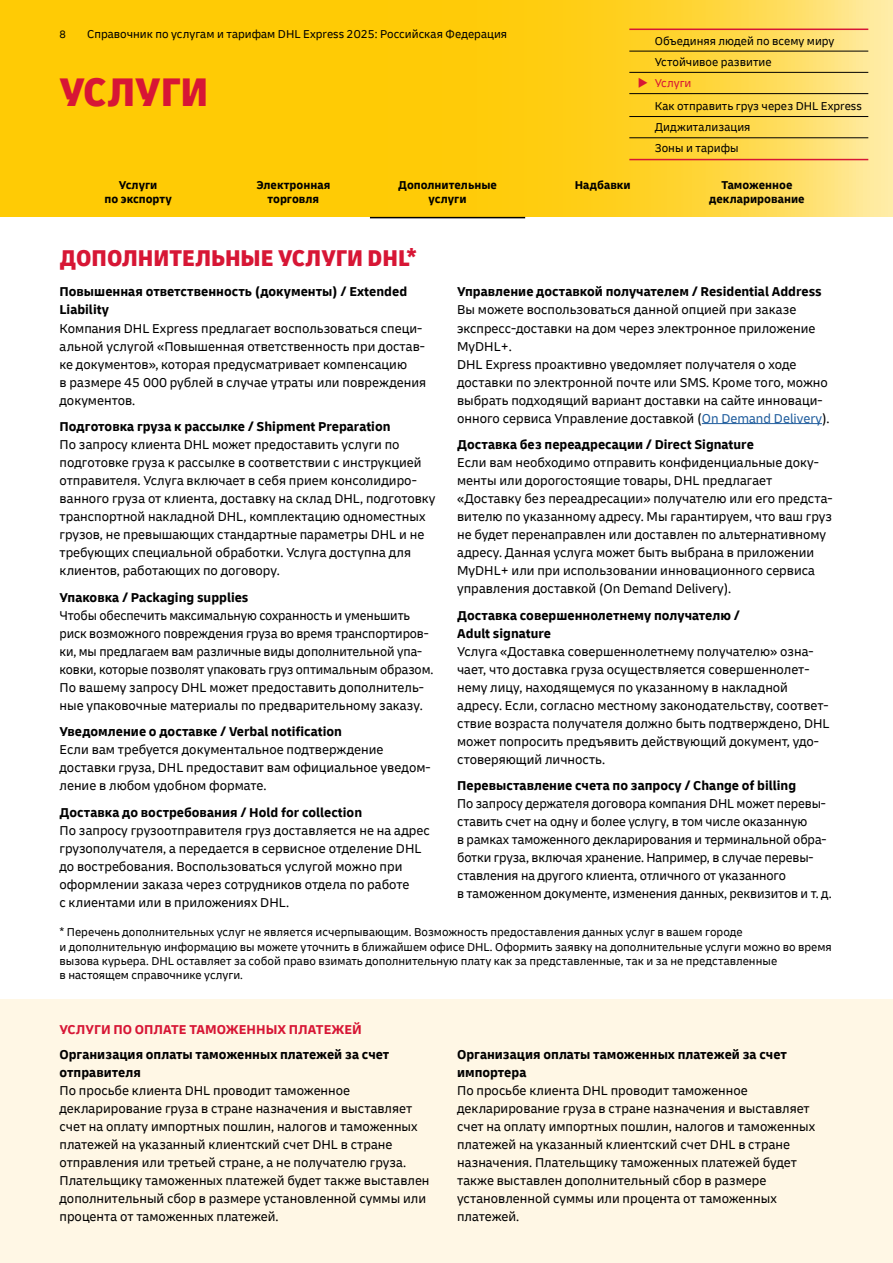
<style>
.page{position:relative;width:893px;height:1263px;background:#fff}
.page>*{position:absolute;margin:0;border:0;box-sizing:border-box;transform-origin:0 0}
.t1{font:900 condensed 42px "Delivery";color:#d71635}
.t2{font:900 condensed 24px "Delivery";color:#d71635}
.P_Copy_text{font:13.5px/18px "Delivery";color:#000}
.H4_Paragraph_header{font:700 13.5px/18px "Delivery";color:#000}
.t3{font:700 13.5px "Delivery";color:#d71635}
.NOTE_Footer_text{font:12px/14.4px "Delivery";color:#000}
.t4{font:700 12px/13.5px "Delivery";color:#000;text-align:center}
.t5{font:11.25px "Delivery";color:#000}
.s1{color:#d71635}
.s2{color:#215e9e}
</style>
<div class="page">
<svg style="left:0;top:0;width:893px;height:217px;background:#fecf20"></svg>
<hr style="left:629px;top:29px;width:239px;height:1px;background:#d71635">
<hr style="left:629px;top:51px;width:239px;height:1px;background:#000">
<hr style="left:629px;top:72px;width:239px;height:1px;background:#000">
<hr style="left:629px;top:93px;width:239px;height:1px;background:#000">
<hr style="left:629px;top:116px;width:239px;height:1px;background:#000">
<hr style="left:629px;top:138px;width:239px;height:1px;background:#000">
<hr style="left:629px;top:159px;width:239px;height:1px;background:#d71635">
<hr style="left:370px;top:217px;width:155px;height:1px;background:#000">
<hr style="left:702px;top:423px;width:120px;height:1px;background:#215e9e">
<div style="left:0;top:1000px;width:893px;height:263px;background:#fff7e5"></div>
<p class="t5" style="left:60px;top:28px;width:8px">8</p>
<p class="NOTE_Footer_text" style="left:87px;top:27px;width:421px">Справочник по услугам и тарифам DHL Express 2025: Российская Федерация</p>
<h1 class="t1" style="left:60px;top:65px;width:150px">УСЛУГИ</h1>
<p class="NOTE_Footer_text" style="left:655px;top:30px;width:181px;line-height:21.3px">Объединяя людей по всему миру<br>Устойчивое развитие</p>
<p class="NOTE_Footer_text" style="left:655px;top:72px;width:208px;line-height:23px;text-indent:-17px"><span class="s1">◆ Услуги<br></span>Как отправить груз через DHL Express</p>
<p class="NOTE_Footer_text" style="left:655px;top:116px;width:97px;line-height:21.3px">Диджитализация<br>Зоны и тарифы</p>
<p class="t4" style="left:105px;top:178px;width:69px">Услуги<br>по экспорту</p>
<p class="t4" style="left:256px;top:178px;width:76px">Электронная торговля</p>
<p class="t4" style="left:398px;top:178px;width:100px">Дополнительные услуги</p>
<p class="t4" style="left:575px;top:178px;width:57px">Надбавки</p>
<p class="t4" style="left:709px;top:178px;width:97px">Таможенное декларирование</p>
<h2 class="t2" style="left:60px;top:243px;width:359px">ДОПОЛНИТЕЛЬНЫЕ УСЛУГИ DHL*</h2>
<h4 class="H4_Paragraph_header" style="left:457px;top:283px;width:366px">Управление доставкой получателем / Residential Address</h4>
<p class="P_Copy_text" style="left:457px;top:301px;width:360px">Вы можете воспользоваться данной опцией при заказе экспресс-доставки на дом через электронное приложение<br>MyDHL+.</p>
<p class="P_Copy_text" style="left:457px;top:355px;width:374px">DHL Express проактивно уведомляет получателя о ходе доставки по электронной почте или SMS. Кроме того, можно выбрать подходящий вариант доставки на сайте инноваци&shy;онного сервиса Управление доставкой (<span class="s2">On Demand Delivery</span>).</p>
<h4 class="H4_Paragraph_header" style="left:457px;top:435px;width:298px">Доставка без переадресации / Direct Signature</h4>
<p class="P_Copy_text" style="left:457px;top:453px;width:377px">Если вам необходимо отправить конфиденциальные доку&shy;менты или дорогостоящие товары, DHL предлагает «Доставку без переадресации» получателю или его предста&shy;вителю по указанному адресу. Мы гарантируем, что ваш груз не будет перенаправлен или доставлен по альтернативному адресу. Данная услуга может быть выбрана в приложении MyDHL+ или при использовании инновационного сервиса управления доставкой (On Demand Delivery).</p>
<h4 class="H4_Paragraph_header" style="left:457px;top:606px;width:284px">Доставка совершеннолетнему получателю /<br>Adult signature</h4>
<p class="P_Copy_text" style="left:457px;top:642px;width:374px">Услуга «Доставка совершеннолетнему получателю» озна&shy;чает, что доставка груза осуществляется совершеннолет&shy;нему лицу, находящемуся по указанному в накладной адресу. Если, согласно местному законодательству, соответ&shy;ствие возраста получателя должно быть подтверждено, DHL может попросить предъявить действующий документ, удо&shy;стоверяющий личность.</p>
<h4 class="H4_Paragraph_header" style="left:457px;top:777px;width:340px">Перевыставление счета по запросу / Change of billing</h4>
<p class="P_Copy_text" style="left:457px;top:794px;width:376px">По запросу держателя договора компания DHL может перевы&shy;ставить счет на одну и более услугу, в том числе оказанную<br>в рамках таможенного декларирования и терминальной обра&shy;ботки груза, включая хранение. Например, в случае перевы&shy;ставления на другого клиента, отличного от указанного<br>в таможенном документе, изменения данных, реквизитов и т. д.</p>
<p class="NOTE_Footer_text" style="left:60px;top:925px;width:774px">* Перечень дополнительных услуг не является исчерпывающим. Возможность предоставления данных услуг в вашем городе<br>и дополнительную информацию вы можете уточнить в ближайшем офисе DHL. Оформить заявку на дополнительные услуги можно во время вызова курьера. DHL оставляет за собой право взимать дополнительную плату как за представленные, так и за не представленные<br>в настоящем справочнике услуги.</p>
<p class="H4_Paragraph_header" style="left:60px;top:283px;width:349px">Повышенная ответственность (документы) / Extended<br>Liability</p>
<p class="P_Copy_text" style="left:60px;top:319px;width:368px">Компания DHL Express предлагает воспользоваться специ&shy;альной услугой «Повышенная ответственность при достав&shy;ке документов», которая предусматривает компенсацию<br>в размере 45 000 рублей в случае утраты или повреждения документов.</p>
<p class="H4_Paragraph_header" style="left:60px;top:417px;width:333px">Подготовка груза к рассылке / Shipment Preparation</p>
<p class="P_Copy_text" style="left:60px;top:435px;width:377px">По запросу клиента DHL может предоставить услуги по подготовке груза к рассылке в соответствии с инструкцией отправителя. Услуга включает в себя прием консолидиро&shy;ванного груза от клиента, доставку на склад DHL, подготовку транспортной накладной DHL, комплектацию одноместных грузов, не превышающих стандартные параметры DHL и не требующих специальной обработки. Услуга доступна для клиентов, работающих по договору.</p>
<p class="H4_Paragraph_header" style="left:60px;top:588px;width:190px">Упаковка / Packaging supplies</p>
<p class="P_Copy_text" style="left:60px;top:606px;width:375px">Чтобы обеспечить максимальную сохранность и уменьшить риск возможного повреждения груза во время транспортиров&shy;ки, мы предлагаем вам различные виды дополнительной упа&shy;ковки, которые позволят упаковать груз оптимальным образом.</p>
<p class="P_Copy_text" style="left:60px;top:678px;width:366px">По вашему запросу DHL может предоставить дополнитель&shy;ные упаковочные материалы по предварительному заказу.</p>
<h4 class="H4_Paragraph_header" style="left:60px;top:723px;width:284px">Уведомление о доставке / Verbal notification</h4>
<p class="P_Copy_text" style="left:60px;top:740px;width:373px">Если вам требуется документальное подтверждение доставки груза, DHL предоставит вам официальное уведом&shy;ление в любом удобном формате.</p>
<h4 class="H4_Paragraph_header" style="left:60px;top:803px;width:304px">Доставка до востребования / Hold for collection</h4>
<p class="P_Copy_text" style="left:60px;top:821px;width:372px">По запросу грузоотправителя груз доставляется не на адрес грузополучателя, а передается в сервисное отделение DHL до востребования. Воспользоваться услугой можно при оформлении заказа через сотрудников отдела по работе<br>с клиентами или в приложениях DHL.</p>
<p class="t3" style="left:60px;top:1021px;width:304px">УСЛУГИ ПО ОПЛАТЕ ТАМОЖЕННЫХ ПЛАТЕЖЕЙ</p>
<p class="H4_Paragraph_header" style="left:60px;top:1046px;width:331px">Организация оплаты таможенных платежей за счет отправителя</p>
<p class="P_Copy_text" style="left:60px;top:1082px;width:372px">По просьбе клиента DHL проводит таможенное декларирование груза в стране назначения и выставляет счет на оплату импортных пошлин, налогов и таможенных платежей на указанный клиентский счет DHL в стране отправления или третьей стране, а не получателю груза.<br>Плательщику таможенных платежей будет также выставлен дополнительный сбор в размере установленной суммы или процента от таможенных платежей.</p>
<p class="H4_Paragraph_header" style="left:457px;top:1046px;width:331px">Организация оплаты таможенных платежей за счет импортера</p>
<p class="P_Copy_text" style="left:457px;top:1082px;width:360px">По просьбе клиента DHL проводит таможенное декларирование груза в стране назначения и выставляет счет на оплату импортных пошлин, налогов и таможенных платежей на указанный клиентский счет DHL в стране назначения. Плательщику таможенных платежей будет также выставлен дополнительный сбор в размере установленной суммы или процента от таможенных платежей.</p>
</div>
